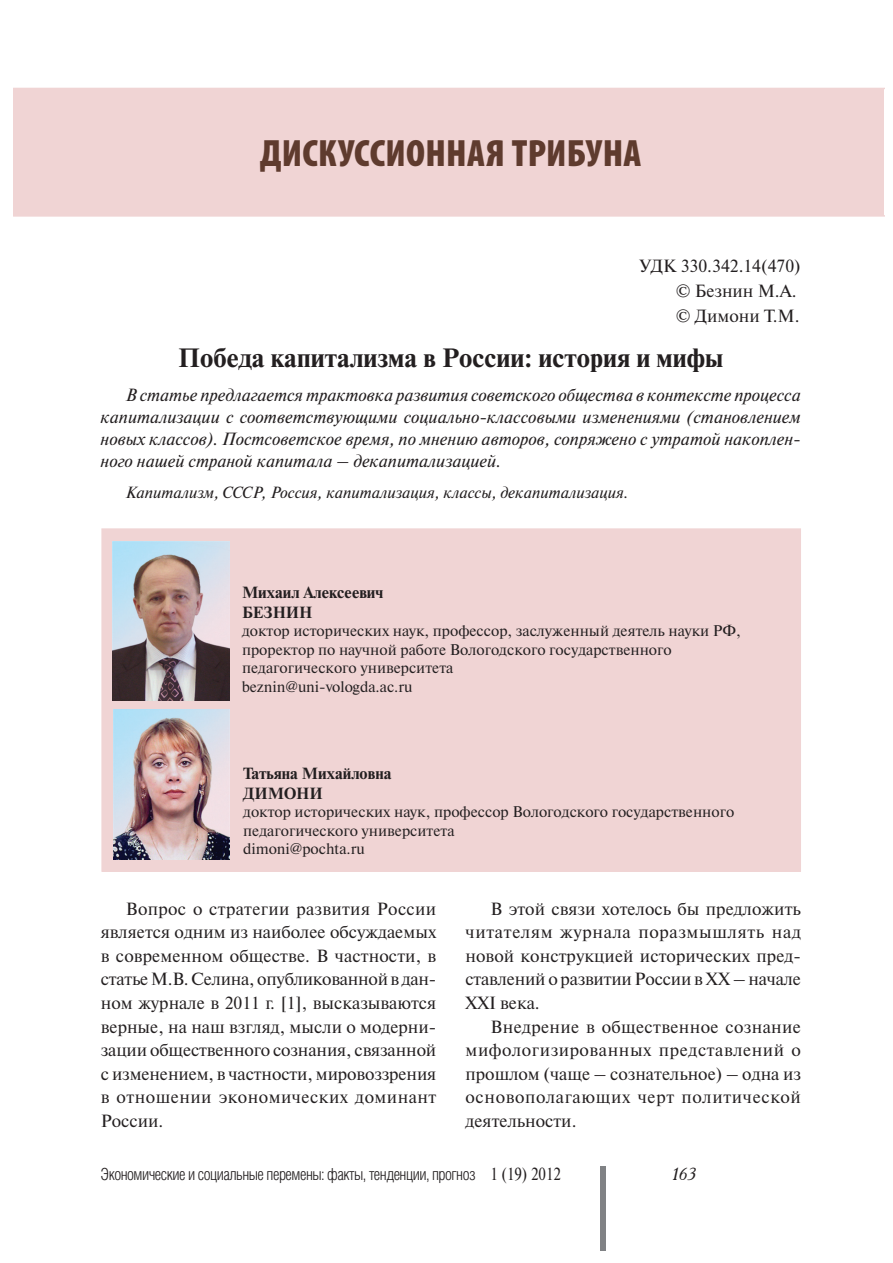
<style>
.page{position:relative;width:893px;height:1263px;background:#fff}
.page>*{position:absolute;margin:0;border:0;box-sizing:border-box;transform-origin:0 0}
.t1{font:900 condensed 38.25px "Myriad Pro";letter-spacing:.01em;color:#5f3b2e}
.t2{font:700 26.4px "Newton C";color:#231f20}
.t3{font:17.7px/23.5px "Newton C";color:#231f20;text-align:justify}
.t4{font:italic 17.7px/22px "Newton C";color:#231f20;text-align:justify}
.t5{font:italic 17.7px "Academy";color:#231f20}
.t6{font:300 16.65px "Helios Cond";letter-spacing:-.03em;color:#231f20}
.t7{font:italic 16.2px "Newton C";color:#231f20}
.t8{font:700 16.2px/19.4px "Newton C";color:#231f20}
.t9{font:15.45px/18.5px "Newton C";color:#231f20}
.s1{font-family:"Newton C";font-weight:400;font-size:17.7px}
</style>
<div class="page">
<div style="left:600px;top:1166px;width:6px;height:84px;background:#808285"></div>
<div style="left:13px;top:88px;width:871px;height:129px;background:#f0d4d4"></div>
<div style="left:101px;top:528px;width:700px;height:344px;background:#f0d4d4"></div>
<img style="left:113px;top:541px;width:116px;height:159px">
<img style="left:113px;top:709px;width:116px;height:150px">
<h1 class="t1" style="left:260px;top:131px;width:383px">ДИСКУССИОННАЯ ТРИБУНА</h1>
<p class="t3" style="left:676px;top:254px;width:127px;line-height:25.3px;text-align:left;text-indent:-36px">УДК 330.342.14(470) © Безнин М.А. © Димони Т.М.</p>
<h2 class="t2" style="left:178px;top:348px;width:546px">Победа капитализма в России: история и мифы</h2>
<p class="t4" style="left:101px;top:385px;width:702px;text-indent:25px">В статье предлагается трактовка развития советского общества в контексте процесса капитализации с соответствующими социально-классовыми изменениями (становлением новых классов). Постсоветское время, по мнению авторов, сопряжено с утратой накоплен&shy;ного нашей страной капитала – декапитализацией.</p>
<p class="t7" style="left:126px;top:486px;width:504px">Капитализм, СССР, Россия, капитализация, классы, декапитализация.</p>
<p class="t8" style="left:242px;top:584px;width:143px">Михаил Алексеевич<br>БЕЗНИН</p>
<p class="t9" style="left:242px;top:623px;width:500px">доктор исторических наук, профессор, заслуженный деятель науки РФ, проректор по научной работе Вологодского государственного педагогического университета<br>beznin@uni-vologda.ac.ru</p>
<p class="t8" style="left:243px;top:765px;width:150px">Татьяна Михайловна<br>ДИМОНИ</p>
<p class="t9" style="left:243px;top:804px;width:493px">доктор исторических наук, профессор Вологодского государственного педагогического университета<br>dimoni@pochta.ru</p>
<p class="t3" style="left:101px;top:898px;width:337px;text-indent:25px">Вопрос о стратегии развития России является одним из наиболее обсуждаемых в современном обществе. В частности, в статье М.В. Селина, опубликованной в дан&shy;ном журнале в 2011 г. [1], высказываются верные, на наш взгляд, мысли о модерни&shy;зации общественного сознания, связанной с изменением, в частности, мировоззрения в отношении экономических доминант России.</p>
<p class="t3" style="left:465px;top:898px;width:337px;text-indent:25px">В этой связи хотелось бы предложить читателям журнала поразмышлять над новой конструкцией исторических пред&shy;ставлений о развитии России в ХХ – начале XXI века.</p>
<p class="t3" style="left:465px;top:1016px;width:337px;text-indent:25px">Внедрение в общественное сознание мифологизированных представлений о прошлом (чаще – сознательное) – одна из основополагающих черт политической деятельности.</p>
<p class="t6" style="left:101px;top:1165px;width:462px">Экономические и социальные перемены: факты, тенденции, прогноз <span class="s1">1 (19) 2012</span></p>
<p class="t5" style="left:672px;top:1166px;width:26px">163</p>
</div>
